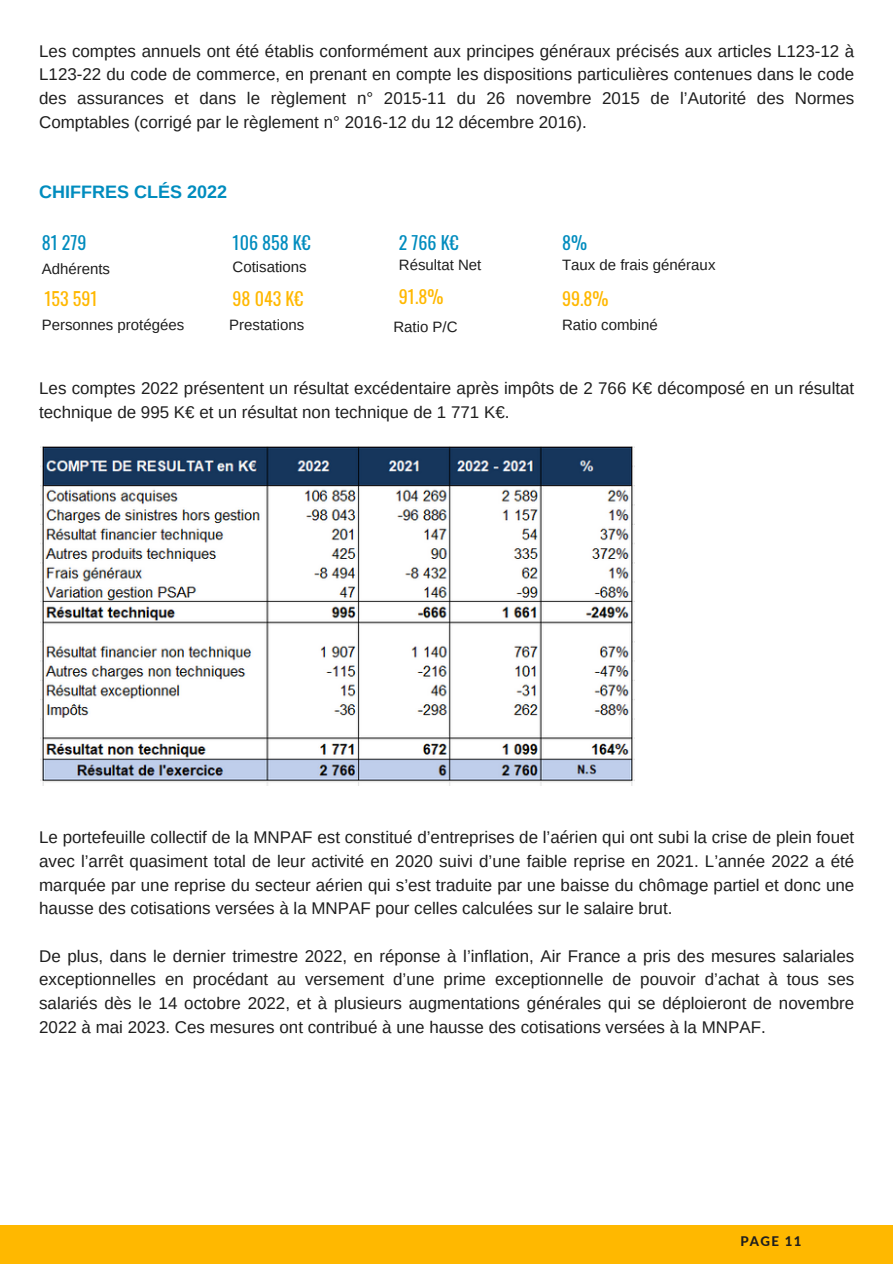
<style>
.page{position:relative;width:893px;height:1264px;background:#fff}
.page>*{position:absolute;margin:0;border:0;box-sizing:border-box;transform-origin:0 0}
.t1{font:18px "Oswald";color:#ffb800}
.t2{font:18px "Oswald";color:#008cbe}
.t3{font:700 18px "Arimo";color:#008cbe}
.t4{font:16.95px/23.7px "Arimo";color:#1e1e1e;text-align:justify}
.t5{font:15px "Arimo";color:#1e1e1e}
.t6{font:800 13.2px "Lato";letter-spacing:.1em;color:#1e1e1e}
</style>
<div class="page">
<div style="left:0;top:1225px;width:892px;height:38px;background:#ffb800"></div>
<img style="left:41px;top:446px;width:594px;height:339px">
<h1 class="t4" style="left:39px;top:39px;width:816px">Les comptes annuels ont été établis conformément aux principes généraux précisés aux articles L123-12 à L123-22 du code de commerce, en prenant en compte les dispositions particulières contenues dans le code des assurances et dans le règlement n° 2015-11 du 26 novembre 2015 de l’Autorité des Normes Comptables (corrigé par le règlement n° 2016-12 du 12 décembre 2016).</h1>
<h3 class="t3" style="left:39px;top:182px;width:189px">CHIFFRES CLÉS 2022</h3>
<h4 class="t2" style="left:42px;top:229px;width:46px">81 279</h4>
<h2 class="t5" style="left:42px;top:261px;width:70px">Adhérents</h2>
<h4 class="t1" style="left:45px;top:285px;width:55px">153 591</h4>
<h2 class="t2" style="left:232px;top:229px;width:80px">106 858 K€</h2>
<h4 class="t5" style="left:232px;top:258px;width:76px">Cotisations</h4>
<h2 class="t1" style="left:232px;top:285px;width:72px">98 043 K€</h2>
<h4 class="t2" style="left:399px;top:229px;width:61px">2 766 K€</h4>
<h4 class="t1" style="left:399px;top:282px;width:46px">91.8%</h4>
<h2 class="t5" style="left:399px;top:256px;width:84px">Résultat Net</h2>
<h4 class="t2" style="left:562px;top:229px;width:27px">8%</h4>
<p class="t5" style="left:562px;top:256px;width:155px">Taux de frais généraux</p>
<p class="t1" style="left:562px;top:285px;width:48px">99.8%</p>
<h2 class="t5" style="left:42px;top:316px;width:144px">Personnes protégées</h2>
<h2 class="t5" style="left:229px;top:316px;width:77px">Prestations</h2>
<h4 class="t5" style="left:393px;top:319px;width:66px">Ratio P/C</h4>
<h4 class="t5" style="left:562px;top:316px;width:97px">Ratio combiné</h4>
<h3 class="t4" style="left:39px;top:376px;width:816px">Les comptes 2022 présentent un résultat excédentaire après impôts de 2 766 K€ décomposé en un résultat technique de 995 K€ et un résultat non technique de 1 771 K€.</h3>
<h3 class="t4" style="left:39px;top:825px;width:816px">Le portefeuille collectif de la MNPAF est constitué d’entreprises de l’aérien qui ont subi la crise de plein fouet avec l’arrêt quasiment total de leur activité en 2020 suivi d’une faible reprise en 2021. L’année 2022 a été marquée par une reprise du secteur aérien qui s’est traduite par une baisse du chômage partiel et donc une hausse des cotisations versées à la MNPAF pour celles calculées sur le salaire brut.</h3>
<h2 class="t4" style="left:39px;top:943px;width:816px">De plus, dans le dernier trimestre 2022, en réponse à l’inflation, Air France a pris des mesures salariales exceptionnelles en procédant au versement d’une prime exceptionnelle de pouvoir d’achat à tous ses salariés dès le 14 octobre 2022, et à plusieurs augmentations générales qui se déploieront de novembre 2022 à mai 2023. Ces mesures ont contribué à une hausse des cotisations versées à la MNPAF.</h2>
<h3 class="t6" style="left:740px;top:1232px;width:63px">PAGE 11</h3>
</div>
